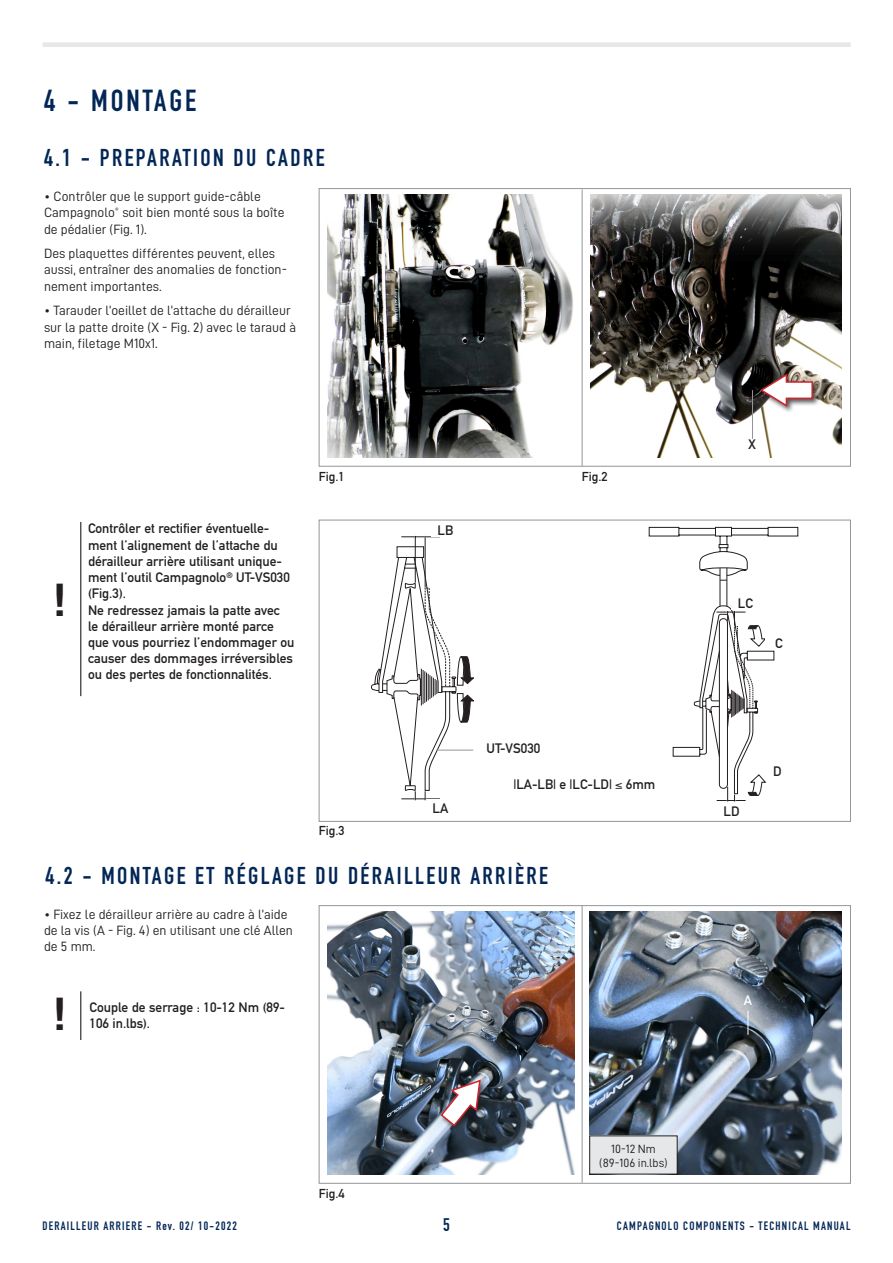
<style>
.page{position:relative;width:893px;height:1263px;background:#fff}
.page>*{position:absolute;margin:0;border:0;box-sizing:border-box;transform-origin:0 0}
.t1{font:700 condensed 45px "Helvetica Neue";color:#231f20}
.Normale{font:700 30px "DIN Condensed";letter-spacing:.1em;color:#022656}
.Normale-2{font:700 24px "DIN Condensed";letter-spacing:.1em;color:#022656}
.t2{font:700 18px "DIN Condensed";color:#022656}
.Normale-3{font:13.5px/16.2px "D DIN";color:#231f20}
.Normale-4{font:700 13.5px/16.2px "DIN Alternate";color:#231f20}
.t3{font:700 13.5px "DIN Alternate";color:#fff}
.t4{font:700 12.75px "DIN Alternate";color:#231f20}
.t5{font:700 12px "DIN Condensed";letter-spacing:.1em;color:#022656}
.t6{font:12px "D DIN";color:#231f20}
.t7{font:8.7px "Arial";color:#231f20}
.t8{font:8.55px "Arial";color:#231f20}
.t9{font:6.45px "Arial";color:#231f20}
</style>
<div class="page">
<div style="left:43px;top:42px;width:808px;height:5px;background:#e6e7e9"></div>
<div style="left:319px;top:188px;width:532px;height:278px;border:1px solid #939598"></div>
<hr style="left:582px;top:189px;width:1px;height:277px;background:#939598">
<img style="left:327px;top:195px;width:246px;height:262px">
<img style="left:590px;top:195px;width:252px;height:262px">
<hr style="left:752px;top:390px;width:1px;height:49px;background:#939598">
<div style="left:759px;top:372px;width:61px;height:42px;background:#231f20;opacity:.75"></div>
<svg style="left:759px;top:372px;width:55px;height:36px"></svg>
<div style="left:319px;top:520px;width:532px;height:301px;border:1px solid #939598"></div>
<svg style="left:401px;top:536px;width:39px;height:2px"></svg>
<hr style="left:425px;top:536px;width:1px;height:51px;background:#231f20">
<hr style="left:415px;top:536px;width:1px;height:47px;background:#231f20">
<svg style="left:371px;top:546px;width:103px;height:254px"></svg>
<svg style="left:649px;top:527px;width:149px;height:274px"></svg>
<div style="left:432px;top:522px;width:27px;height:15px;background:#fff"></div>
<div style="left:427px;top:799px;width:27px;height:17px;background:#fff"></div>
<div style="left:732px;top:595px;width:27px;height:15px;background:#fff"></div>
<div style="left:765px;top:635px;width:28px;height:15px;background:#fff"></div>
<div style="left:764px;top:763px;width:27px;height:15px;background:#fff"></div>
<div style="left:468px;top:736px;width:91px;height:24px;background:#fff"></div>
<hr style="left:436px;top:750px;width:37px;height:1px;background:#939598">
<div style="left:471px;top:771px;width:227px;height:25px;background:#fff"></div>
<hr style="left:80px;top:522px;width:1px;height:174px;background:#231f20">
<hr style="left:80px;top:991px;width:1px;height:49px;background:#231f20">
<div style="left:319px;top:905px;width:532px;height:278px;border:1px solid #939598"></div>
<img style="left:327px;top:912px;width:247px;height:262px">
<hr style="left:582px;top:906px;width:1px;height:277px;background:#939598">
<img style="left:589px;top:912px;width:252px;height:262px">
<div style="left:440px;top:1079px;width:48px;height:54px;background:#231f20;opacity:.75"></div>
<svg style="left:439px;top:1078px;width:43px;height:49px"></svg>
<div style="left:590px;top:1136px;width:87px;height:38px;background:#e6e7e9"></div>
<svg style="left:748px;top:1010px;width:1px;height:25px"></svg>
<p class="Normale" style="left:44px;top:81px;width:154px">4 - MONTAGE</p>
<p class="Normale-2" style="left:44px;top:141px;width:282px">4.1 - PREPARATION DU CADRE</p>
<p class="Normale-3" style="left:44px;top:188px;width:242px">• Contrôler que le support guide-câble<br>Campagnolo<sup>®</sup> soit bien monté sous la boîte de pédalier (Fig. 1).</p>
<p class="Normale-3" style="left:44px;top:245px;width:244px">Des plaquettes différentes peuvent, elles aussi, entraîner des anomalies de fonction&shy;nement importantes.</p>
<p class="Normale-3" style="left:44px;top:302px;width:254px">• Tarauder l’oeillet de l’attache du dérailleur sur la patte droite (X - Fig. 2) avec le taraud à main, filetage M10x1.</p>
<p class="t1" style="left:53px;top:562px;width:15px">!</p>
<p class="Normale-4" style="left:88px;top:520px;width:203px">Contrôler et rectifier éventuelle&shy;ment l’alignement de l’attache du dérailleur arrière utilisant unique&shy;ment l’outil Campagnolo<sup>®</sup> UT-VS030 (Fig.3).</p>
<p class="Normale-4" style="left:88px;top:601px;width:208px">Ne redressez jamais la patte avec<br>le dérailleur arrière monté parce que vous pourriez l’endommager ou causer des dommages irréversibles ou des pertes de fonctionnalités.</p>
<p class="t4" style="left:319px;top:466px;width:27px">Fig.1</p>
<p class="t4" style="left:582px;top:466px;width:27px">Fig.2</p>
<p class="t4" style="left:319px;top:820px;width:27px">Fig.3</p>
<p class="Normale-4" style="left:438px;top:521px;width:17px">LB</p>
<p class="t8" style="left:435px;top:527px;width:12px">LB</p>
<p class="t7" style="left:428px;top:798px;width:12px">LA</p>
<p class="Normale-4" style="left:433px;top:799px;width:17px">LA</p>
<p class="Normale-4" style="left:487px;top:739px;width:55px">UT-VS030</p>
<p class="Normale-4" style="left:513px;top:775px;width:144px">|LA-LB| e |LC-LD| ≤ 6mm</p>
<p class="Normale-2" style="left:46px;top:859px;width:504px">4.2 - MONTAGE ET RÉGLAGE DU DÉRAILLEUR ARRIÈRE</p>
<p class="Normale-3" style="left:44px;top:905px;width:250px">• Fixez le dérailleur arrière au cadre à l’aide de la vis (A - Fig. 4) en utilisant une clé Allen de 5 mm.</p>
<p class="t1" style="left:53px;top:977px;width:15px">!</p>
<p class="Normale-4" style="left:90px;top:998px;width:197px">Couple de serrage : 10-12 Nm (89-<br>106 in.lbs).</p>
<p class="t4" style="left:319px;top:1183px;width:27px">Fig.4</p>
<p class="t6" style="left:611px;top:1142px;width:46px">10-12 Nm</p>
<p class="t6" style="left:599px;top:1156px;width:70px">(89-106 in.lbs)</p>
<p class="Normale-4" style="left:748px;top:435px;width:9px">X</p>
<p class="Normale-4" style="left:738px;top:594px;width:17px">LC</p>
<p class="t9" style="left:731px;top:602px;width:10px">LC</p>
<p class="Normale-4" style="left:775px;top:634px;width:9px">C</p>
<p class="t9" style="left:727px;top:802px;width:10px">LD</p>
<p class="Normale-4" style="left:723px;top:802px;width:18px">LD</p>
<p class="Normale-4" style="left:773px;top:762px;width:10px">D</p>
<p class="t3" style="left:744px;top:990px;width:10px">A</p>
<p class="t5" style="left:43px;top:1217px;width:196px">DERAILLEUR ARRIERE - Rev. 02/ 10-2022</p>
<p class="t2" style="left:443px;top:1213px;width:8px">5</p>
<p class="t5" style="left:617px;top:1217px;width:235px">CAMPAGNOLO COMPONENTS - TECHNICAL MANUAL</p>
</div>
